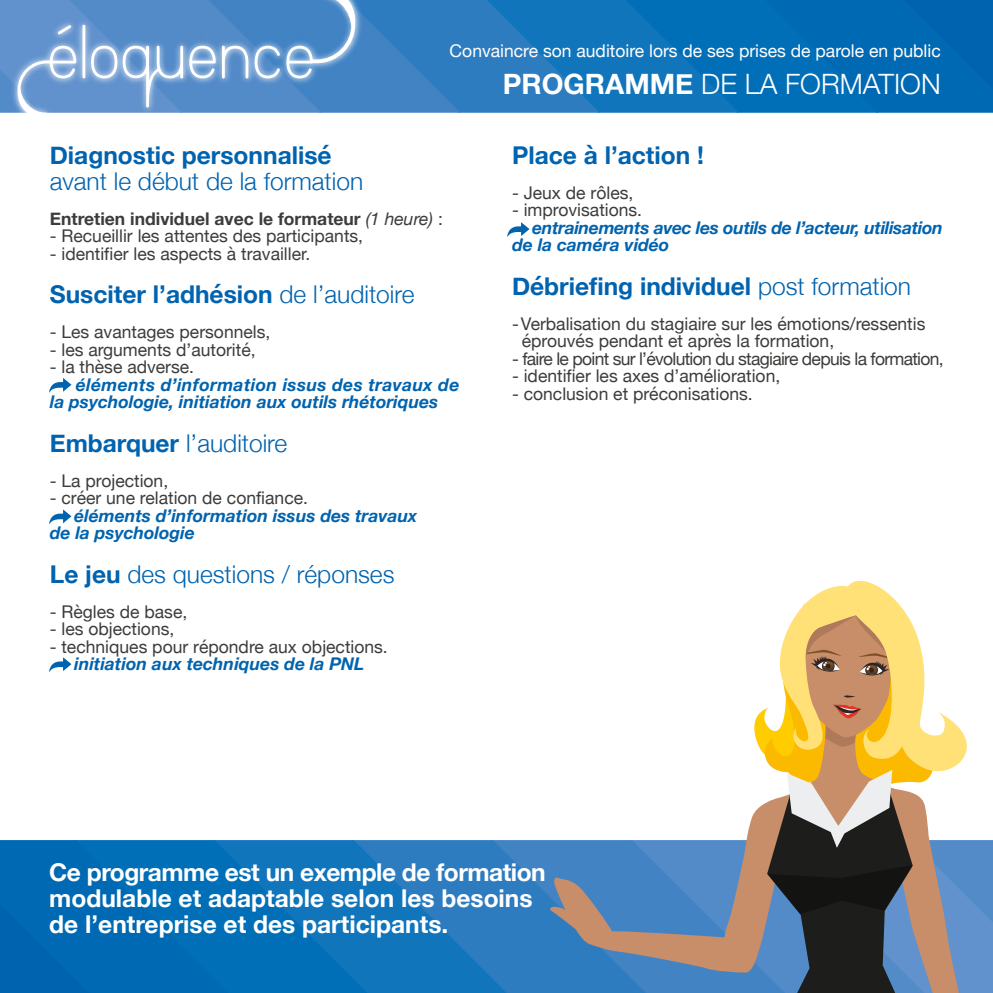
<style>
.page{position:relative;width:993px;height:993px;background:#fff}
.page>*{position:absolute;margin:0;border:0;box-sizing:border-box;transform-origin:0 0}
.t1{font:300 28px "Helvetica Neue";color:#fff}
.t2{font:700 24.5px "Helvetica Neue";color:#0063af}
.t3{font:700 24.5px/25.9px "Helvetica Neue";color:#fff}
.t4{font:300 24.5px "Helvetica Neue";color:#0063af}
.t5{font:17.5px/17.5px "Helvetica Neue";color:#3c3c3b}
.t6{font:italic 700 17.5px/17.5px "Helvetica Neue";color:#0063af}
.t7{font:italic 700 17.5px/17.5px "Helvetica Neue";letter-spacing:-.02em;color:#0063af}
.t8{font:17.5px "Helvetica Neue";letter-spacing:-.04em;color:#3c3c3b}
.t9{font:17.5px "Helvetica Neue";color:#fff}
.t10{font:700 17.5px "Helvetica Neue";color:#3c3c3b}
.s1{font-weight:700}
.s2{font-weight:400;font-style:italic}
.s3{font-weight:400}
.s4{font-weight:300}
</style>
<div class="page">
<svg style="left:506px;top:840px;width:40px;height:152px;background:#327dc0"></svg>
<svg style="left:367px;top:840px;width:139px;height:152px;background:#2078be"></svg>
<svg style="left:228px;top:840px;width:139px;height:152px;background:#0972b9"></svg>
<div style="left:0;top:840px;width:228px;height:152px;background:#0069b3"></div>
<svg style="left:0;top:0;width:992px;height:113px;background:#3281c1"></svg>
<svg style="left:49px;top:378px;width:22px;height:15px"></svg>
<svg style="left:507px;top:222px;width:22px;height:15px"></svg>
<svg style="left:546px;top:838px;width:201px;height:154px;background:#6287b0"></svg>
<svg style="left:747px;top:580px;width:245px;height:412px"></svg>
<svg style="left:49px;top:509px;width:22px;height:15px"></svg>
<svg style="left:49px;top:657px;width:22px;height:15px"></svg>
<p class="t9" style="left:449px;top:38px;width:492px">Convaincre son auditoire lors de ses prises de parole en public</p>
<h1 class="t1" style="left:502px;top:61px;width:439px"><span class="s1">PROGRAMME</span> DE LA FORMATION</h1>
<h2 class="t2" style="left:50px;top:136px;width:283px">Diagnostic personnalisé</h2>
<h2 class="t4" style="left:50px;top:161px;width:315px">avant le début de la formation</h2>
<p class="t10" style="left:50px;top:205px;width:394px">Entretien individuel avec le formateur <span class="s2">(1 heure)</span> <span class="s3">:</span></p>
<p class="t5" style="left:50px;top:228px;width:315px">- Recueillir les attentes des participants,</p>
<p class="t5" style="left:50px;top:246px;width:262px">- identifier les aspects à travailler.</p>
<h2 class="t2" style="left:50px;top:275px;width:366px">Susciter l’adhésion <span class="s4">de l’auditoire</span></h2>
<p class="t5" style="left:50px;top:324px;width:222px">- Les avantages personnels,</p>
<p class="t5" style="left:50px;top:341px;width:207px">- les arguments d’autorité,</p>
<p class="t5" style="left:50px;top:359px;width:146px">- la thèse adverse.</p>
<p class="t6" style="left:50px;top:376px;width:411px;text-indent:26px">éléments d’information issus des travaux de la psychologie, initiation aux outils rhétoriques</p>
<h2 class="t4" style="left:50px;top:423px;width:239px"><span class="s1">Embarquer</span> l’auditoire</h2>
<p class="t5" style="left:50px;top:472px;width:120px">- La projection,</p>
<p class="t5" style="left:50px;top:490px;width:260px">- créer une relation de confiance.</p>
<p class="t6" style="left:50px;top:507px;width:369px;text-indent:24px">éléments d’information issus des travaux de la psychologie</p>
<h2 class="t4" style="left:50px;top:554px;width:346px"><span class="s1">Le jeu</span> des questions / réponses</h2>
<p class="t5" style="left:50px;top:603px;width:139px">- Règles de base,</p>
<p class="t5" style="left:50px;top:621px;width:126px">- les objections,</p>
<p class="t5" style="left:50px;top:638px;width:339px">- techniques pour répondre aux objections.</p>
<p class="t6" style="left:74px;top:655px;width:291px">initiation aux techniques de la PNL</p>
<h2 class="t2" style="left:512px;top:136px;width:193px">Place à l’action !</h2>
<p class="t5" style="left:512px;top:185px;width:123px">- Jeux de rôles,</p>
<p class="t5" style="left:512px;top:202px;width:131px">- improvisations.</p>
<p class="t7" style="left:512px;top:219px;width:432px;text-indent:20px">entrainements avec les outils de l’acteur, utilisation de la caméra vidéo</p>
<h2 class="t2" style="left:512px;top:267px;width:400px">Débriefing individuel <span class="s4">post formation</span></h2>
<p class="t5" style="left:521px;top:316px;width:405px;text-indent:-10px">- Verbalisation du stagiaire sur les émotions/ressentis éprouvés pendant et après la formation,</p>
<p class="t8" style="left:512px;top:346px;width:433px">- faire le point sur l’évolution du stagiaire depuis la formation,</p>
<p class="t5" style="left:512px;top:368px;width:270px">- identifier les axes d’amélioration,</p>
<p class="t5" style="left:512px;top:386px;width:242px">- conclusion et préconisations.</p>
<h2 class="t3" style="left:49px;top:859px;width:498px">Ce programme est un exemple de formation modulable et adaptable selon les besoins de l’entreprise et des participants.</h2>
</div>
